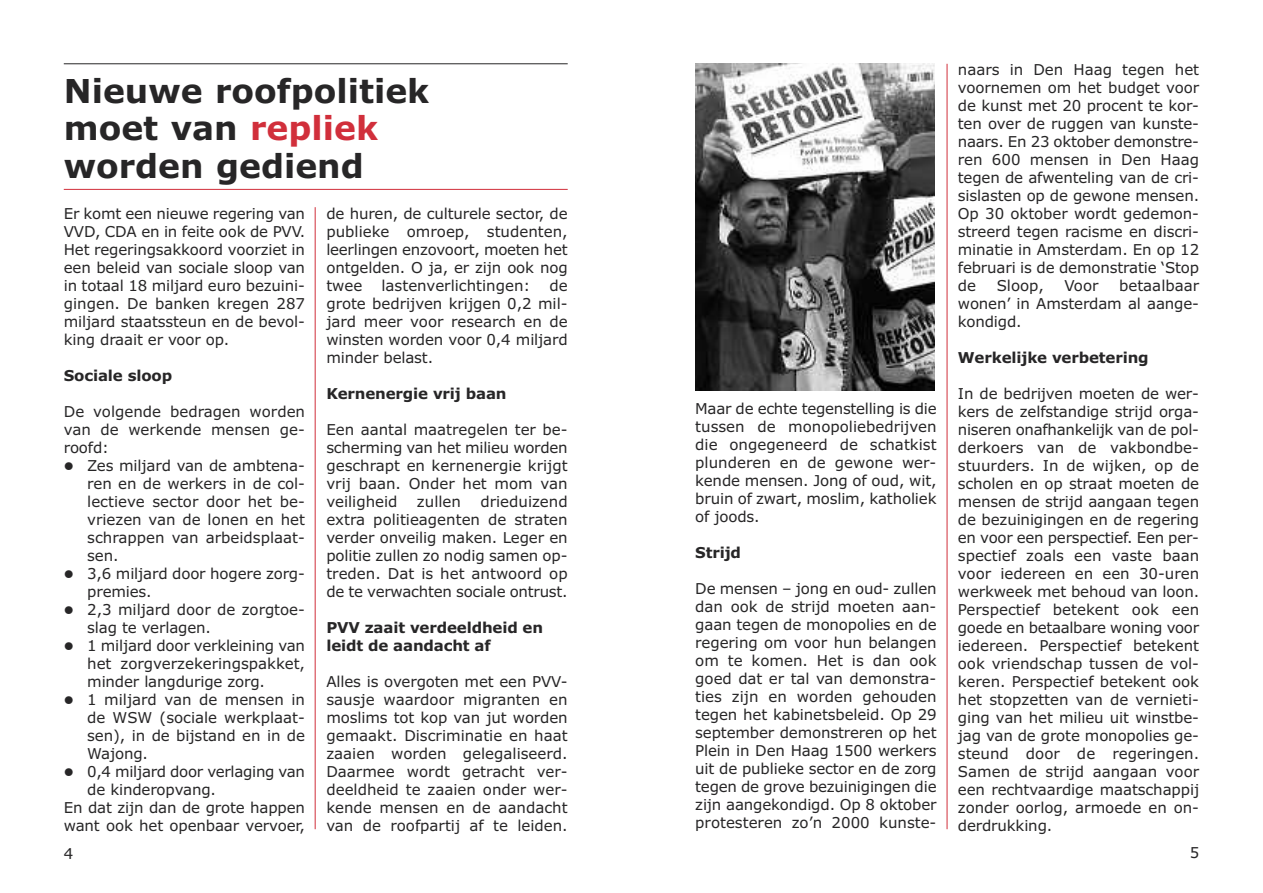
<style>
.page{position:relative;width:1263px;height:893px;background:#fff}
.page>*{position:absolute;margin:0;border:0;box-sizing:border-box;transform-origin:0 0}
.t1{font:700 33px/37.5px "Verdana";color:#272627}
.t2{font:15px/18px "Verdana";letter-spacing:-.01em;color:#272627;text-align:justify}
.t3{font:700 15px/18px "Verdana";letter-spacing:-.01em;color:#272627}
.s1{color:#d12f3b}
</style>
<div class="page">
<hr style="left:947px;top:64px;width:1px;height:765px;background:#d12f3b">
<hr style="left:315px;top:207px;width:1px;height:622px;background:#d12f3b">
<hr style="left:64px;top:64px;width:504px;height:1px;background:#272627">
<hr style="left:64px;top:189px;width:504px;height:1px;background:#d12f3b">
<img style="left:695px;top:64px;width:239px;height:326px">
<h1 class="t1" style="left:64px;top:72px;width:367px">Nieuwe roofpolitiek moet van <span class="s1">repliek </span>worden gediend</h1>
<p class="t2" style="left:64px;top:204px;width:243px">Er komt een nieuwe regering van VVD, CDA en in feite ook de PVV.<br>Het regeringsakkoord voorziet in een beleid van sociale sloop van in totaal 18 miljard euro bezuini&shy;gingen. De banken kregen 287 miljard staatssteun en de bevol&shy;king draait er voor op.</p>
<p class="t3" style="left:64px;top:366px;width:110px">Sociale sloop</p>
<p class="t2" style="left:64px;top:402px;width:243px">De volgende bedragen worden van de werkende mensen ge&shy;roofd:</p>
<p class="t2" style="left:87px;top:456px;width:219px">Zes miljard van de ambtena-</p>
<p class="t2" style="left:87px;top:474px;width:219px">ren en de werkers in de col-</p>
<p class="t2" style="left:87px;top:492px;width:219px">lectieve sector door het be-</p>
<p class="t2" style="left:87px;top:510px;width:219px">vriezen van de lonen en het</p>
<p class="t2" style="left:87px;top:528px;width:219px">schrappen van arbeidsplaat-</p>
<p class="t2" style="left:87px;top:546px;width:33px">sen.</p>
<p class="t2" style="left:87px;top:564px;width:219px">3,6 miljard door hogere zorg-</p>
<p class="t2" style="left:87px;top:582px;width:66px">premies.</p>
<p class="t2" style="left:87px;top:600px;width:219px">2,3 miljard door de zorgtoe-</p>
<p class="t2" style="left:87px;top:618px;width:125px">slag te verlagen.</p>
<p class="t2" style="left:87px;top:636px;width:219px">1 miljard door verkleining van</p>
<p class="t2" style="left:87px;top:654px;width:219px">het zorgverzekeringspakket,</p>
<p class="t2" style="left:87px;top:672px;width:179px">minder langdurige zorg.</p>
<p class="t2" style="left:87px;top:690px;width:219px">1 miljard van de mensen in</p>
<p class="t2" style="left:87px;top:708px;width:219px">de WSW (sociale werkplaat-</p>
<p class="t2" style="left:87px;top:726px;width:219px">sen), in de bijstand en in de</p>
<p class="t2" style="left:87px;top:744px;width:62px">Wajong.</p>
<p class="t2" style="left:87px;top:762px;width:219px">0,4 miljard door verlaging van</p>
<p class="t2" style="left:87px;top:780px;width:130px">de kinderopvang.</p>
<p class="t2" style="left:64px;top:798px;width:243px">En dat zijn dan de grote happen</p>
<p class="t2" style="left:64px;top:816px;width:243px">want ook het openbaar vervoer,</p>
<p class="t2" style="left:326px;top:204px;width:243px">de huren, de culturele sector, de publieke omroep, studenten, leerlingen enzovoort, moeten het ontgelden. O ja, er zijn ook nog twee</p>
<p class="t2" style="left:326px;top:276px;width:243px;text-indent:223px">de grote bedrijven krijgen 0,2 mil&shy;jard meer voor research en de winsten worden voor 0,4 miljard minder belast.</p>
<p class="t3" style="left:326px;top:384px;width:182px">Kernenergie vrij baan</p>
<p class="t2" style="left:326px;top:420px;width:243px">Een aantal maatregelen ter be&shy;scherming van het milieu worden geschrapt en kernenergie krijgt vrij baan. Onder het mom van veiligheid</p>
<p class="t2" style="left:381px;top:276px;width:150px">lastenverlichtingen:</p>
<p class="t2" style="left:326px;top:492px;width:243px;text-indent:154px">drieduizend extra politieagenten de straten verder onveilig maken. Leger en politie zullen zo nodig samen op&shy;treden. Dat is het antwoord op de te verwachten sociale ontrust.</p>
<p class="t3" style="left:326px;top:618px;width:218px">PVV zaait verdeeldheid en leidt de aandacht af</p>
<p class="t2" style="left:326px;top:672px;width:243px">Alles is overgoten met een PVV&shy;sausje waardoor migranten en moslims tot kop van jut worden gemaakt. Discriminatie en haat zaaien worden gelegaliseerd.<br>Daarmee wordt getracht ver&shy;deeldheid te zaaien onder wer&shy;kende mensen en de aandacht van de roofpartij af te leiden.</p>
<p class="t2" style="left:417px;top:492px;width:46px">zullen</p>
<p class="t2" style="left:695px;top:399px;width:243px">Maar de echte tegenstelling is die tussen de monopoliebedrijven die ongegeneerd de schatkist plunderen en de gewone wer&shy;kende mensen. Jong of oud, wit, bruin of zwart, moslim, katholiek of joods.</p>
<p class="t3" style="left:695px;top:543px;width:47px">Strijd</p>
<p class="t2" style="left:695px;top:579px;width:243px">De mensen – jong en oud- zullen dan ook de strijd moeten aan&shy;gaan tegen de monopolies en de regering om voor hun belangen om te komen. Het is dan ook goed dat er tal van demonstra&shy;ties zijn en worden gehouden tegen het kabinetsbeleid. Op 29 september demonstreren op het Plein in Den Haag 1500 werkers uit de publieke sector en de zorg tegen de grove bezuinigingen die zijn aangekondigd. Op 8 oktober protesteren zo’n 2000 kunste-</p>
<p class="t2" style="left:958px;top:61px;width:243px">naars in Den Haag tegen het voornemen om het budget voor de kunst met 20 procent te kor&shy;ten over de ruggen van kunste&shy;naars. En 23 oktober demonstre&shy;ren 600 mensen in Den Haag tegen de afwenteling van de cri&shy;sislasten op de gewone mensen.<br>Op 30 oktober wordt gedemon&shy;streerd tegen racisme en discri&shy;minatie in Amsterdam. En op 12 februari is de demonstratie ‘Stop de</p>
<p class="t2" style="left:958px;top:277px;width:243px;text-indent:161px">betaalbaar wonen’ in Amsterdam al aange&shy;kondigd.</p>
<p class="t3" style="left:958px;top:349px;width:192px">Werkelijke verbetering</p>
<p class="t2" style="left:958px;top:385px;width:243px">In de bedrijven moeten de wer&shy;kers de zelfstandige strijd orga&shy;niseren onafhankelijk van de pol&shy;derkoers van de vakbondbe&shy;stuurders. In de wijken, op de scholen en op straat moeten de mensen de strijd aangaan tegen de bezuinigingen en de regering en voor een perspectief. Een per&shy;spectief zoals een vaste baan voor iedereen en een 30-uren werkweek met behoud van loon.<br>Perspectief betekent ook een goede en betaalbare woning voor iedereen. Perspectief betekent ook vriendschap tussen de vol&shy;keren. Perspectief betekent ook het stopzetten van de vernieti&shy;ging van het milieu uit winstbe&shy;jag van de grote monopolies ge&shy;steund door de regeringen.<br>Samen de strijd aangaan voor een rechtvaardige maatschappij zonder oorlog, armoede en on&shy;derdrukking.</p>
<p class="t2" style="left:997px;top:277px;width:49px">Sloop,</p>
<p class="t2" style="left:1064px;top:277px;width:36px">Voor</p>
<p class="t2" style="left:64px;top:845px;width:11px">4</p>
<p class="t2" style="left:1190px;top:844px;width:11px">5</p>
</div>
